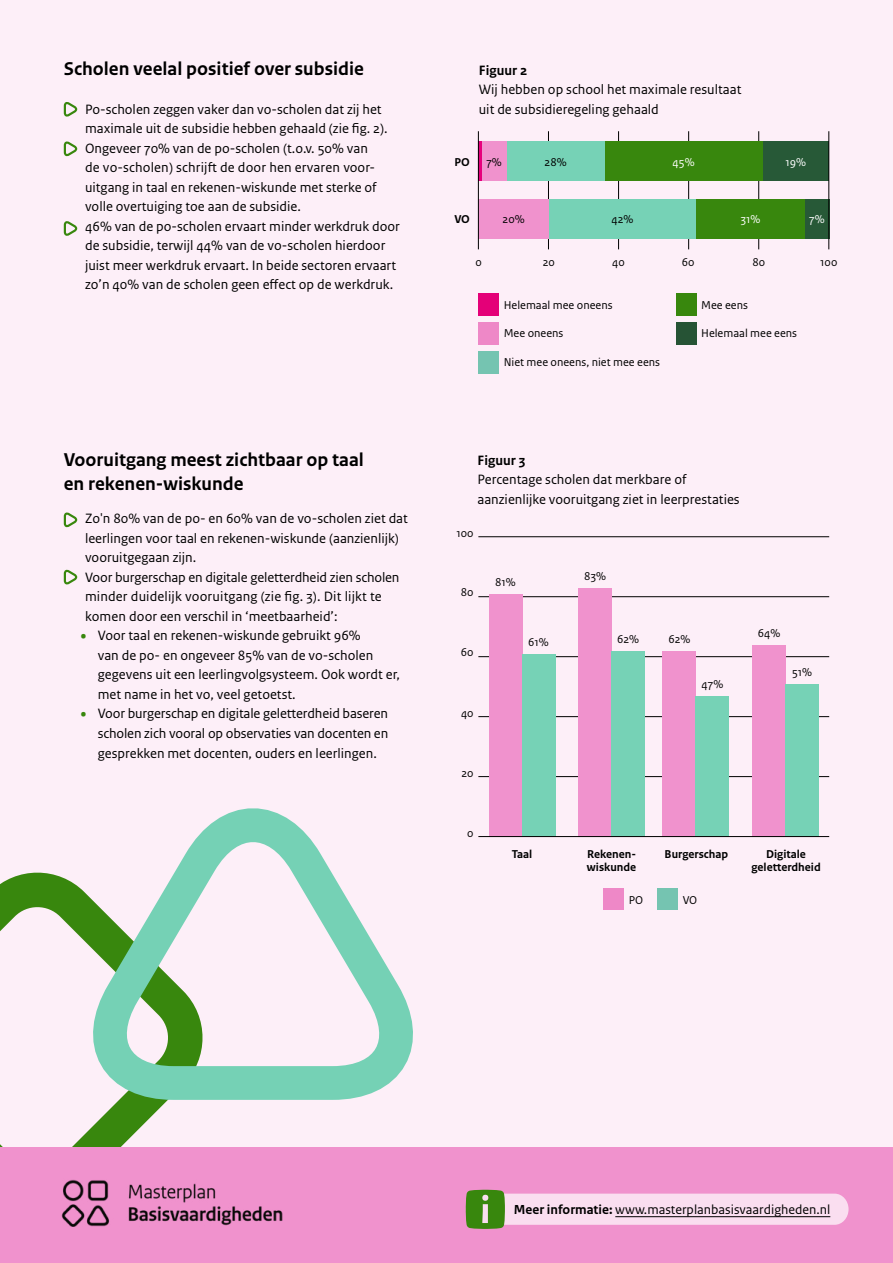
<style>
.page{position:relative;width:893px;height:1263px;background:#fdeff8}
.page>*{position:absolute;margin:0;border:0;box-sizing:border-box;transform-origin:0 0}
.Kopje_H2{font:700 19.5px/24px "Rijksoverheid Sans Text";color:#000}
.Figuur_kop{font:14.25px/19.5px "Rijksoverheid Sans Text";color:#000}
.t1{font:13.8px "Rijksoverheid Sans Text";color:#000}
.t2{font:12px "Rijksoverheid Sans Text";color:#000}
.t3{font:700 12px/13.5px "Rijksoverheid Sans Text";color:#000;text-align:center}
.t4{font:12px "Rijksoverheid Sans Text";color:#fff}
.s1{font-weight:700;font-size:27px;color:#fdeff8}
.s2{font-weight:700;font-size:19.5px;color:#38870d}
.s3{font-weight:700}
</style>
<div class="page">
<svg style="left:0;top:872px;width:151px;height:275px"></svg>
<svg style="left:64px;top:102px;width:13px;height:15px"></svg>
<svg style="left:64px;top:141px;width:13px;height:15px"></svg>
<svg style="left:64px;top:221px;width:13px;height:15px"></svg>
<div style="left:0;top:1147px;width:893px;height:116px;background:#f092cd"></div>
<div style="left:466px;top:1193px;width:382px;height:32px;background:#fadef0;border-radius:15px"></div>
<hr style="left:615px;top:1216px;width:215px;height:1px;background:#000">
<svg style="left:466px;top:1190px;width:39px;height:39px;background:#508f28"></svg>
<svg style="left:64px;top:512px;width:13px;height:15px"></svg>
<svg style="left:64px;top:569px;width:13px;height:16px"></svg>
<svg style="left:82px;top:813px;width:331px;height:304px"></svg>
<hr style="left:478px;top:776px;width:351px;height:1px;background:#000">
<hr style="left:478px;top:716px;width:351px;height:1px;background:#000">
<hr style="left:478px;top:656px;width:351px;height:1px;background:#000">
<hr style="left:478px;top:596px;width:351px;height:1px;background:#000">
<hr style="left:478px;top:536px;width:351px;height:1px;background:#000">
<div style="left:603px;top:888px;width:21px;height:22px;background:#ee88c7"></div>
<div style="left:657px;top:888px;width:21px;height:22px;background:#75c4b1"></div>
<div style="left:752px;top:645px;width:33px;height:192px;background:#f092cd"></div>
<div style="left:785px;top:684px;width:34px;height:153px;background:#76d2b6"></div>
<div style="left:579px;top:588px;width:33px;height:249px;background:#f092cd"></div>
<div style="left:612px;top:651px;width:33px;height:186px;background:#76d2b6"></div>
<div style="left:663px;top:651px;width:33px;height:186px;background:#f092cd"></div>
<div style="left:696px;top:696px;width:33px;height:141px;background:#76d2b6"></div>
<div style="left:489px;top:594px;width:33px;height:243px;background:#f092cd"></div>
<div style="left:522px;top:654px;width:33px;height:183px;background:#76d2b6"></div>
<hr style="left:478px;top:836px;width:351px;height:1px;background:#000">
<img style="left:61px;top:1179px;width:222px;height:48px">
<hr style="left:548px;top:131px;width:1px;height:118px;background:#000">
<hr style="left:618px;top:131px;width:1px;height:118px;background:#000">
<hr style="left:688px;top:131px;width:1px;height:118px;background:#000">
<hr style="left:758px;top:131px;width:1px;height:118px;background:#000">
<div style="left:478px;top:293px;width:21px;height:22px;background:#e6007c"></div>
<div style="left:478px;top:322px;width:21px;height:22px;background:#ee88c7"></div>
<div style="left:478px;top:351px;width:21px;height:22px;background:#75c4b1"></div>
<div style="left:676px;top:293px;width:21px;height:22px;background:#38870d"></div>
<div style="left:676px;top:322px;width:21px;height:22px;background:#275937"></div>
<hr style="left:478px;top:141px;width:4px;height:39px;background:#e6007c">
<div style="left:805px;top:199px;width:24px;height:39px;background:#275937"></div>
<div style="left:696px;top:199px;width:109px;height:39px;background:#38870d"></div>
<div style="left:548px;top:199px;width:148px;height:39px;background:#76d2b6"></div>
<div style="left:478px;top:199px;width:70px;height:39px;background:#f092cd"></div>
<div style="left:762px;top:141px;width:67px;height:39px;background:#275937"></div>
<div style="left:605px;top:141px;width:157px;height:39px;background:#38870d"></div>
<div style="left:506px;top:141px;width:99px;height:39px;background:#76d2b6"></div>
<div style="left:482px;top:141px;width:24px;height:39px;background:#f092cd"></div>
<hr style="left:478px;top:131px;width:1px;height:118px;background:#000">
<hr style="left:828px;top:131px;width:1px;height:118px;background:#000">
<h2 class="Kopje_H2" style="left:64px;top:57px;width:302px">Scholen veelal positief over subsidie</h2>
<p class="Figuur_kop" style="left:85px;top:100px;width:304px;text-indent:-17px"><span class="s1">•</span> Po-scholen zeggen vaker dan vo-scholen dat zij het maximale uit de subsidie hebben gehaald (zie fig. 2).</p>
<p class="Figuur_kop" style="left:85px;top:139px;width:291px;text-indent:-17px"><span class="s1">•</span> Ongeveer 70% van de po-scholen (t.o.v. 50% van de vo-scholen) schrijft de door hen ervaren voor-</p>
<p class="Figuur_kop" style="left:85px;top:178px;width:293px;text-indent:-17px"><span class="s1">•</span> uitgang in taal en rekenen-wiskunde met sterke of volle overtuiging toe aan de subsidie.</p>
<p class="Figuur_kop" style="left:85px;top:217px;width:316px;text-indent:-17px"><span class="s1">•</span> 46% van de po-scholen ervaart minder werkdruk door de subsidie, terwijl 44% van de vo-scholen hierdoor juist meer werkdruk ervaart. In beide sectoren ervaart zo’n 40% van de scholen geen effect op de werkdruk.</p>
<h2 class="Kopje_H2" style="left:64px;top:448px;width:302px">Vooruitgang meest zichtbaar op taal en rekenen-wiskunde</h2>
<p class="Figuur_kop" style="left:85px;top:509px;width:324px;text-indent:-17px"><span class="s1">•</span> Zo'n 80% van de po- en 60% van de vo-scholen ziet dat leerlingen voor taal en rekenen-wiskunde (aanzienlijk) vooruitgegaan zijn.</p>
<p class="Figuur_kop" style="left:85px;top:568px;width:316px;text-indent:-17px"><span class="s1">•</span> Voor burgerschap en digitale geletterdheid zien scholen minder duidelijk vooruitgang (zie fig. 3). Dit lijkt te komen door een verschil in ‘meetbaarheid’:</p>
<p class="Figuur_kop" style="left:98px;top:626px;width:304px;text-indent:-17px"><span class="s2">•</span> Voor taal en rekenen-wiskunde gebruikt 96%<br>van de po- en ongeveer 85% van de vo-scholen gegevens uit een leerlingvolgsysteem. Ook wordt er, met name in het vo, veel getoetst.</p>
<p class="Figuur_kop" style="left:98px;top:704px;width:292px;text-align:justify;text-indent:-17px"><span class="s2">•</span> Voor burgerschap en digitale geletterdheid baseren scholen zich vooral op observaties van docenten en gesprekken met docenten, ouders en leerlingen.</p>
<h3 class="Figuur_kop" style="left:479px;top:61px;width:264px;text-indent:-17px"><span class="s1">•</span> <span class="s3">Figuur 2<br></span>Wij hebben op school het maximale resultaat uit de subsidieregeling gehaald</h3>
<p class="t3" style="left:455px;top:155px;width:17px">PO</p>
<p class="t2" style="left:486px;top:155px;width:17px">7%</p>
<p class="t2" style="left:544px;top:155px;width:24px">28%</p>
<p class="t4" style="left:673px;top:155px;width:23px">45%</p>
<p class="t4" style="left:785px;top:155px;width:22px">19%</p>
<p class="t3" style="left:455px;top:213px;width:17px">VO</p>
<p class="t2" style="left:502px;top:213px;width:24px">20%</p>
<p class="t2" style="left:611px;top:213px;width:24px">42%</p>
<p class="t4" style="left:741px;top:213px;width:21px">31%</p>
<p class="t4" style="left:809px;top:213px;width:17px">7%</p>
<p class="t2" style="left:476px;top:255px;width:8px">0</p>
<p class="t2" style="left:543px;top:255px;width:14px">20</p>
<p class="t2" style="left:612px;top:255px;width:14px">40</p>
<p class="t2" style="left:682px;top:255px;width:14px">60</p>
<p class="t2" style="left:752px;top:255px;width:14px">80</p>
<p class="t2" style="left:820px;top:255px;width:19px">100</p>
<p class="t2" style="left:504px;top:298px;width:110px">Helemaal mee oneens</p>
<p class="t2" style="left:504px;top:327px;width:61px">Mee oneens</p>
<p class="t2" style="left:504px;top:355px;width:158px">Niet mee oneens, niet mee eens</p>
<p class="t2" style="left:701px;top:298px;width:48px">Mee eens</p>
<p class="t2" style="left:701px;top:327px;width:97px">Helemaal mee eens</p>
<h3 class="Figuur_kop" style="left:477px;top:451px;width:264px;text-indent:-17px"><span class="s1">•</span> <span class="s3">Figuur 3<br></span>Percentage scholen dat merkbare of aanzienlijke vooruitgang ziet in leerprestaties</h3>
<p class="t2" style="left:457px;top:526px;width:19px">100</p>
<p class="t2" style="left:461px;top:585px;width:14px">80</p>
<p class="t2" style="left:461px;top:645px;width:14px">60</p>
<p class="t2" style="left:461px;top:706px;width:14px">40</p>
<p class="t2" style="left:461px;top:766px;width:14px">20</p>
<p class="t2" style="left:467px;top:826px;width:8px">0</p>
<p class="t2" style="left:495px;top:575px;width:22px">81%</p>
<p class="t2" style="left:584px;top:569px;width:23px">83%</p>
<p class="t2" style="left:528px;top:635px;width:22px">61%</p>
<p class="t2" style="left:617px;top:632px;width:24px">62%</p>
<p class="t2" style="left:668px;top:632px;width:24px">62%</p>
<p class="t2" style="left:702px;top:677px;width:23px">47%</p>
<p class="t3" style="left:587px;top:847px;width:51px;text-align:left">Rekenen&shy;wiskunde</p>
<p class="t3" style="left:512px;top:848px;width:22px">Taal</p>
<p class="t3" style="left:665px;top:847px;width:65px">Burgerschap</p>
<p class="t2" style="left:629px;top:893px;width:16px">PO</p>
<p class="t2" style="left:683px;top:893px;width:16px">VO</p>
<p class="t2" style="left:758px;top:626px;width:24px">64%</p>
<p class="t2" style="left:792px;top:665px;width:22px">51%</p>
<p class="t3" style="left:751px;top:847px;width:71px">Digitale geletterdheid</p>
<p class="t1" style="left:514px;top:1202px;width:318px"><span class="s3">Meer informatie:</span> www.masterplanbasisvaardigheden.nl</p>
</div>
